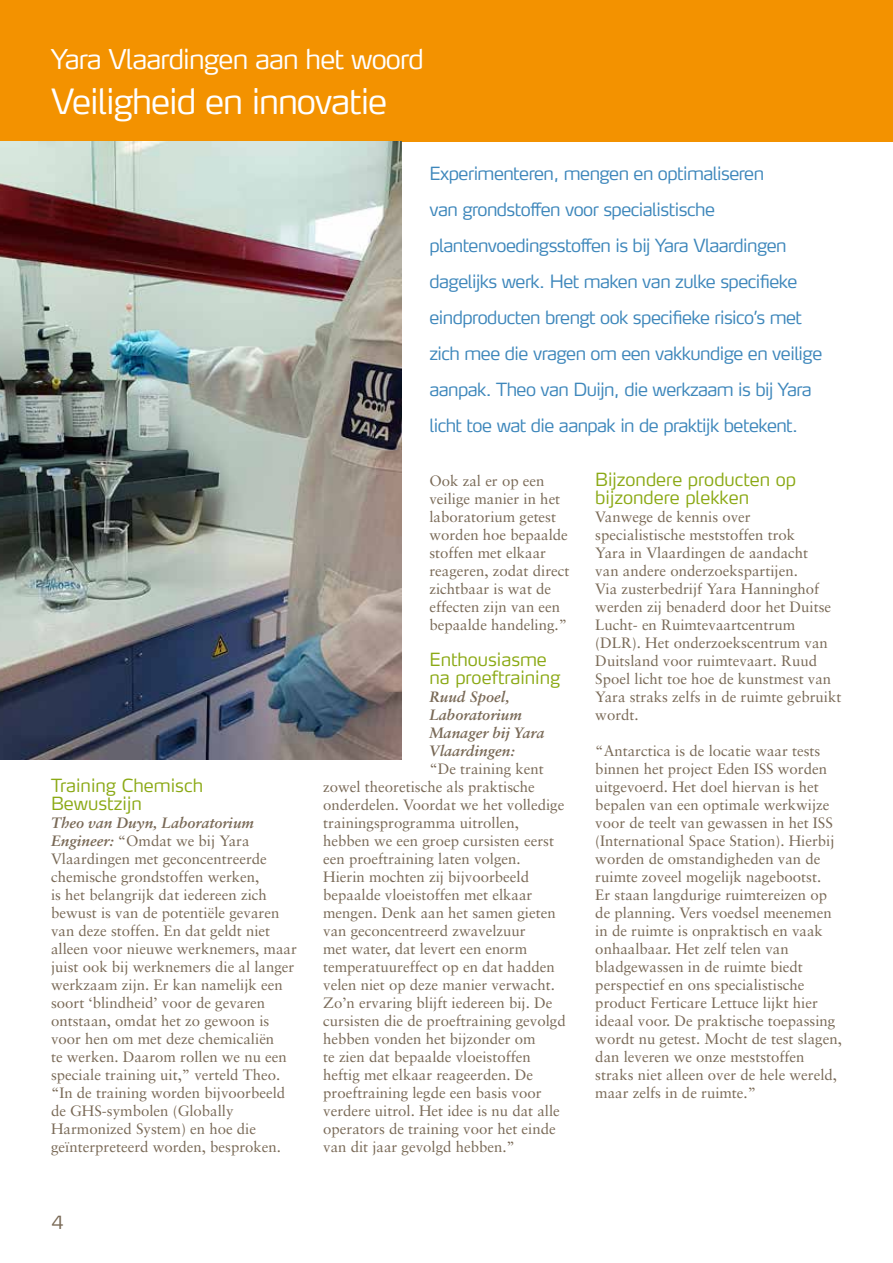
<style>
.page{position:relative;width:893px;height:1263px;background:#fff}
.page>*{position:absolute;margin:0;border:0;box-sizing:border-box;transform-origin:0 0}
.t1{font:300 34.5px "Max LF";letter-spacing:-.03em;color:#fff}
.t2{font:300 27px "Max LF";letter-spacing:-.03em;color:#fff}
.t3{font:300 18px/36px "Max LF";letter-spacing:-.03em;color:#3e87bb}
.t4{font:300 18px/18px "Max LF";color:#8ba915}
.t5{font:300 18px "Max LF";color:#796956}
.t6{font:15px/18px "Sabon";color:#796956}
.t7{font:italic 700 15px/18px "Sabon";color:#796956}
.s1{font-weight:700;font-style:italic}
</style>
<div class="page">
<div style="left:0;top:0;width:893px;height:141px;background:#f39200"></div>
<img style="left:0;top:141px;width:401px;height:618px">
<h2 class="t2" style="left:51px;top:42px;width:374px">Yara Vlaardingen aan het woord</h2>
<h1 class="t1" style="left:51px;top:79px;width:338px">Veiligheid en innovatie</h1>
<p class="t3" style="left:429px;top:155px;width:394px">Experimenteren, mengen en optimaliseren<br>van grondstoffen voor specialistische plantenvoedingsstoffen is bij Yara Vlaardingen dagelijks werk. Het maken van zulke specifieke eindproducten brengt ook specifieke risico’s met zich mee die vragen om een vakkundige en veilige aanpak. Theo van Duijn, die werkzaam is bij Yara licht toe wat die aanpak in de praktijk betekent.</p>
<p class="t4" style="left:51px;top:776px;width:154px">Training Chemisch<br>Bewustzijn</p>
<p class="t6" style="left:51px;top:814px;width:247px"><span class="s1">Theo van Duyn, Laboratorium Engineer:</span> “Omdat we bij Yara Vlaardingen met geconcentreerde chemische grondstoffen werken,<br>is het belangrijk dat iedereen zich bewust is van de potentiële gevaren van deze stoffen. En dat geldt niet alleen voor nieuwe werknemers, maar juist ook bij werknemers die al langer werkzaam zijn. Er kan namelijk een soort ‘blindheid’ voor de gevaren ontstaan, omdat het zo gewoon is voor hen om met deze chemicaliën<br>te werken. Daarom rollen we nu een speciale training uit,” verteld Theo. “In de training worden bijvoorbeeld de GHS-symbolen (Globally Harmonized System) en hoe die geïnterpreteerd worden, besproken.</p>
<p class="t5" style="left:51px;top:1211px;width:14px">4</p>
<p class="t6" style="left:429px;top:472px;width:141px">Ook zal er op een veilige manier in het laboratorium getest worden hoe bepaalde stoffen met elkaar reageren, zodat direct zichtbaar is wat de effecten zijn van een bepaalde handeling.”</p>
<p class="t4" style="left:429px;top:650px;width:132px">Enthousiasme na proeftraining</p>
<p class="t7" style="left:429px;top:688px;width:117px">Ruud Spoel,<br>Laboratorium<br>Manager bij Yara<br>Vlaardingen:</p>
<p class="t6" style="left:323px;top:760px;width:244px;text-indent:106px">“De training kent zowel theoretische als praktische onderdelen. Voordat we het volledige trainingsprogramma uitrollen, hebben we een groep cursisten eerst een proeftraining laten volgen.<br>Hierin mochten zij bijvoorbeeld bepaalde vloeistoffen met elkaar mengen. Denk aan het samen gieten van geconcentreerd zwavelzuur<br>met water, dat levert een enorm temperatuureffect op en dat hadden velen niet op deze manier verwacht.<br>Zo’n ervaring blijft iedereen bij. De cursisten die de proeftraining gevolgd hebben vonden het bijzonder om<br>te zien dat bepaalde vloeistoffen heftig met elkaar reageerden. De proeftraining legde een basis voor verdere uitrol. Het idee is nu dat alle operators de training voor het einde van dit jaar gevolgd hebben.”</p>
<p class="t4" style="left:595px;top:470px;width:202px">Bijzondere producten op bijzondere plekken</p>
<p class="t6" style="left:595px;top:508px;width:248px">Vanwege de kennis over specialistische meststoffen trok<br>Yara in Vlaardingen de aandacht<br>van andere onderzoekspartijen.<br>Via zusterbedrijf Yara Hanninghof werden zij benaderd door het Duitse<br>Lucht- en Ruimtevaartcentrum (DLR). Het onderzoekscentrum van<br>Duitsland voor ruimtevaart. Ruud<br>Spoel licht toe hoe de kunstmest van<br>Yara straks zelfs in de ruimte gebruikt wordt.</p>
<p class="t6" style="left:595px;top:742px;width:248px">“Antarctica is de locatie waar tests binnen het project Eden ISS worden uitgevoerd. Het doel hiervan is het bepalen van een optimale werkwijze voor de teelt van gewassen in het ISS (International Space Station). Hierbij worden de omstandigheden van de ruimte zoveel mogelijk nagebootst.<br>Er staan langdurige ruimtereizen op de planning. Vers voedsel meenemen in de ruimte is onpraktisch en vaak onhaalbaar. Het zelf telen van bladgewassen in de ruimte biedt perspectief en ons specialistische product Ferticare Lettuce lijkt hier ideaal voor. De praktische toepassing wordt nu getest. Mocht de test slagen, dan leveren we onze meststoffen straks niet alleen over de hele wereld, maar zelfs in de ruimte.”</p>
</div>
